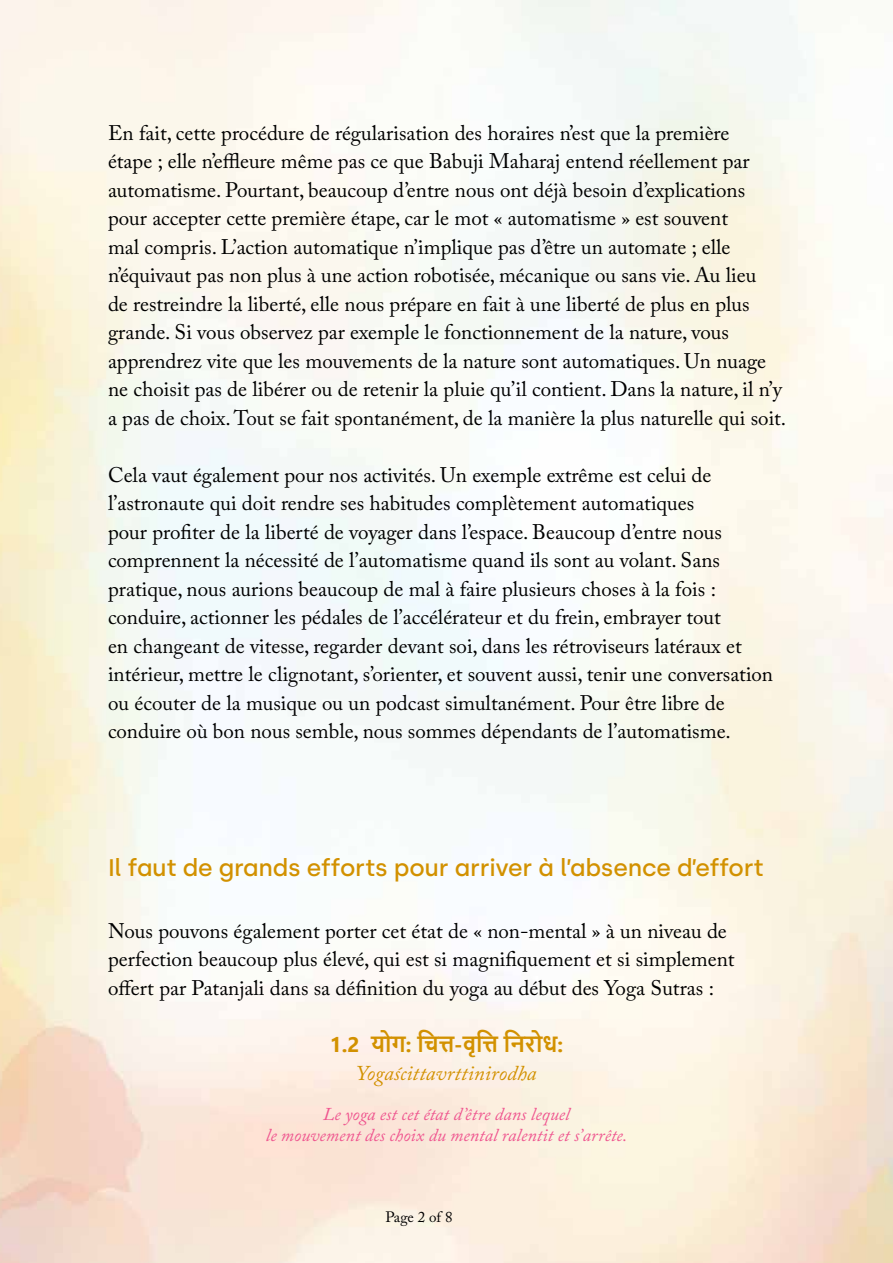
<style>
.page{position:relative;width:893px;height:1263px;background:#fff}
.page>*{position:absolute;margin:0;border:0;box-sizing:border-box;transform-origin:0 0}
.t1{font:500 24px "Silka";letter-spacing:-.01em;color:#d29100}
.t2{font:21px/28.5px "Adobe Caslon Pro";color:#000}
.t3{font:700 21px "Nirmala UI";color:#d29100}
.t4{font:italic 21px "Adobe Caslon Pro";letter-spacing:.005em;color:#d29100}
.t5{font:italic 18px/21.6px "Adobe Caslon Pro";letter-spacing:.005em;color:#ef558f;text-align:center}
.t6{font:15px "Adobe Caslon Pro";color:#000}
</style>
<div class="page">
<p class="t2" style="left:108px;top:118px;width:680px">En fait, cette procédure de régularisation des horaires n’est que la première<br>étape ; elle n’effleure même pas ce que Babuji Maharaj entend réellement par automatisme. Pourtant, beaucoup d’entre nous ont déjà besoin d’explications pour accepter cette première étape, car le mot « automatisme » est souvent<br>mal compris. L’action automatique n’implique pas d’être un automate ; elle n’équivaut pas non plus à une action robotisée, mécanique ou sans vie. Au lieu<br>de restreindre la liberté, elle nous prépare en fait à une liberté de plus en plus grande. Si vous observez par exemple le fonctionnement de la nature, vous apprendrez vite que les mouvements de la nature sont automatiques. Un nuage ne choisit pas de libérer ou de retenir la pluie qu’il contient. Dans la nature, il n’y a pas de choix. Tout se fait spontanément, de la manière la plus naturelle qui soit.</p>
<p class="t2" style="left:108px;top:460px;width:667px">Cela vaut également pour nos activités. Un exemple extrême est celui de l’astronaute qui doit rendre ses habitudes complètement automatiques<br>pour profiter de la liberté de voyager dans l’espace. Beaucoup d’entre nous comprennent la nécessité de l’automatisme quand ils sont au volant. Sans pratique, nous aurions beaucoup de mal à faire plusieurs choses à la fois : conduire, actionner les pédales de l’accélérateur et du frein, embrayer tout<br>en changeant de vitesse, regarder devant soi, dans les rétroviseurs latéraux et intérieur, mettre le clignotant, s’orienter, et souvent aussi, tenir une conversation ou écouter de la musique ou un podcast simultanément. Pour être libre de conduire où bon nous semble, nous sommes dépendants de l’automatisme.</p>
<p class="t1" style="left:108px;top:853px;width:657px">Il faut de grands efforts pour arriver à l’absence d’effort</p>
<p class="t2" style="left:108px;top:916px;width:628px">Nous pouvons également porter cet état de « non-mental » à un niveau de perfection beaucoup plus élevé, qui est si magnifiquement et si simplement offert par Patanjali dans sa définition du yoga au début des Yoga Sutras :</p>
<p class="t3" style="left:330px;top:1027px;width:235px">1.2 योग: चित्त-वृत्ति निरोध:</p>
<p class="t4" style="left:356px;top:1060px;width:182px">Yogaścittavrttinirodha</p>
<p class="t5" style="left:266px;top:1103px;width:363px">Le yoga est cet état d’être dans lequel<br>le mouvement des choix du mental ralentit et s’arrête.</p>
<p class="t6" style="left:385px;top:1208px;width:69px">Page 2 of 8</p>
</div>
